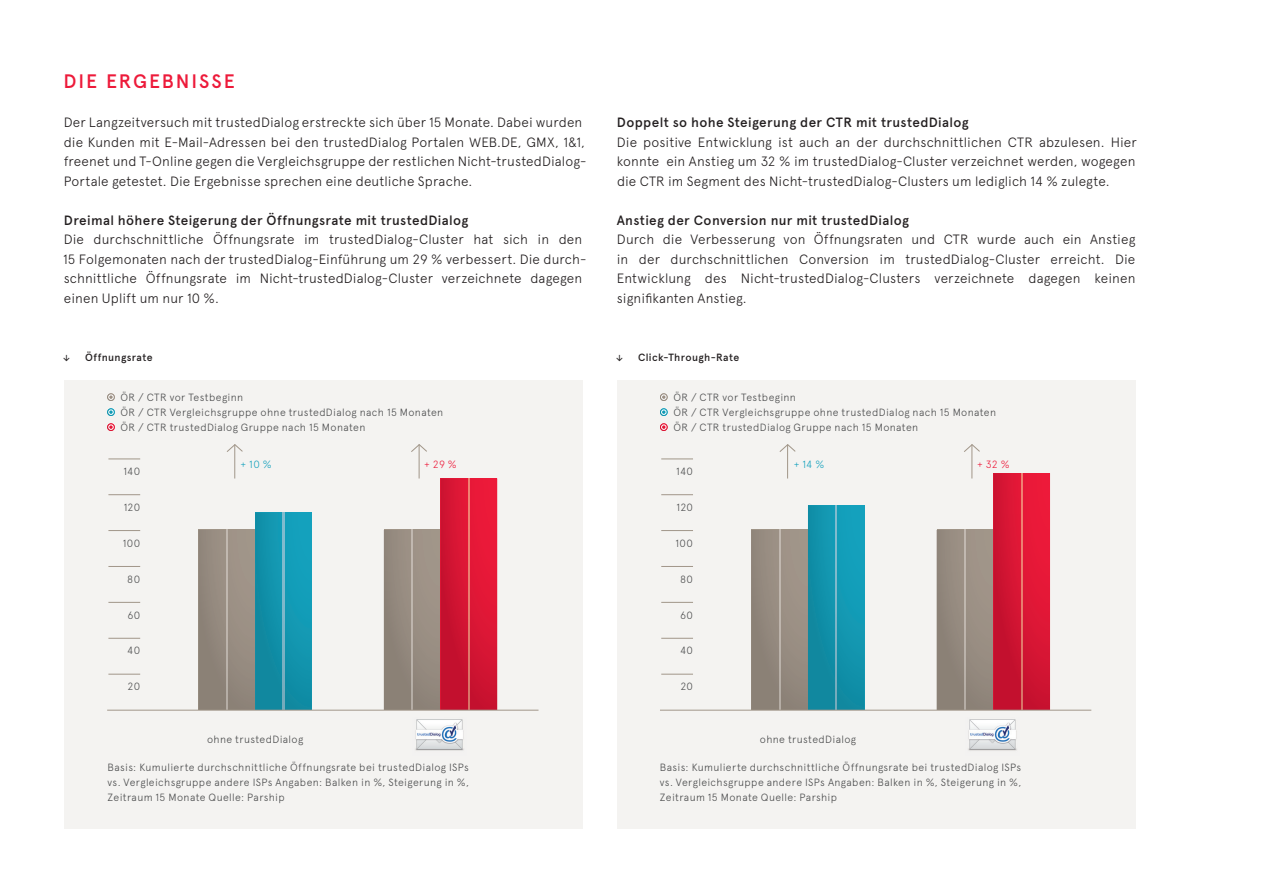
<style>
.page{position:relative;width:1263px;height:893px;background:#fff}
.page>*{position:absolute;margin:0;border:0;box-sizing:border-box;transform-origin:0 0}
.t1{font:500 19.5px "Apercu";letter-spacing:.095em;color:#ed1a3a}
.t2{font:300 13.5px/19.5px "Apercu";letter-spacing:.01em;color:#231f20;text-align:justify}
.t3{font:500 13.5px "Apercu";letter-spacing:.025em;color:#231f20}
.t4{font:300 10.5px/15px "Apercu";letter-spacing:.035em;color:#4b4c4d;text-align:justify}
.t5{font:500 10.5px "Apercu";letter-spacing:.035em;color:#231f20}
.t6{font:300 10.5px "Apercu";color:#14a1bd}
.t7{font:300 10.5px "Apercu";color:#ed1a3a}
</style>
<div class="page">
<div style="left:64px;top:381px;width:519px;height:448px;background:#f4f3f1"></div>
<div style="left:617px;top:381px;width:518px;height:448px;background:#f4f3f1"></div>
<svg style="left:198px;top:512px;width:114px;height:198px;background:#5a949c"></svg>
<svg style="left:283px;top:512px;width:1px;height:198px"></svg>
<svg style="left:751px;top:505px;width:114px;height:205px;background:#5b969d"></svg>
<svg style="left:836px;top:505px;width:1px;height:205px"></svg>
<svg style="left:384px;top:478px;width:113px;height:232px;background:#c15d67"></svg>
<svg style="left:468px;top:478px;width:1px;height:232px"></svg>
<svg style="left:937px;top:473px;width:113px;height:237px;background:#c15c67"></svg>
<svg style="left:1021px;top:473px;width:1px;height:237px"></svg>
<hr style="left:107px;top:710px;width:431px;height:1px;background:#a19689">
<hr style="left:660px;top:710px;width:431px;height:1px;background:#a19689">
<hr style="left:108px;top:674px;width:32px;height:1px;background:#a19689">
<hr style="left:661px;top:674px;width:32px;height:1px;background:#a19689">
<hr style="left:108px;top:638px;width:32px;height:1px;background:#a19689">
<hr style="left:661px;top:638px;width:32px;height:1px;background:#a19689">
<hr style="left:108px;top:602px;width:32px;height:1px;background:#a19689">
<hr style="left:661px;top:602px;width:32px;height:1px;background:#a19689">
<hr style="left:108px;top:566px;width:32px;height:1px;background:#a19689">
<hr style="left:661px;top:566px;width:32px;height:1px;background:#a19689">
<hr style="left:108px;top:494px;width:32px;height:1px;background:#a19689">
<hr style="left:661px;top:494px;width:32px;height:1px;background:#a19689">
<hr style="left:108px;top:459px;width:32px;height:1px;background:#a19689">
<hr style="left:661px;top:459px;width:32px;height:1px;background:#a19689">
<hr style="left:108px;top:530px;width:32px;height:1px;background:#a19689">
<hr style="left:661px;top:530px;width:32px;height:1px;background:#a19689">
<svg style="left:107px;top:393px;width:8px;height:8px"></svg>
<svg style="left:107px;top:408px;width:8px;height:8px"></svg>
<svg style="left:107px;top:423px;width:8px;height:8px"></svg>
<svg style="left:660px;top:393px;width:8px;height:8px"></svg>
<svg style="left:660px;top:408px;width:8px;height:8px"></svg>
<svg style="left:660px;top:423px;width:8px;height:8px"></svg>
<hr style="left:419px;top:445px;width:1px;height:33px;background:#a19689">
<svg style="left:411px;top:444px;width:16px;height:9px"></svg>
<hr style="left:971px;top:445px;width:1px;height:33px;background:#a19689">
<svg style="left:964px;top:444px;width:16px;height:9px"></svg>
<hr style="left:234px;top:445px;width:1px;height:33px;background:#a19689">
<svg style="left:226px;top:444px;width:17px;height:9px"></svg>
<hr style="left:787px;top:445px;width:1px;height:33px;background:#a19689">
<svg style="left:779px;top:444px;width:17px;height:9px"></svg>
<img style="left:415px;top:719px;width:49px;height:32px">
<img style="left:968px;top:719px;width:49px;height:32px">
<h1 class="t1" style="left:64px;top:70px;width:173px">DIE ERGEBNISSE</h1>
<p class="t2" style="left:64px;top:113px;width:524px;text-align:left">Der Langzeitversuch mit trustedDialog erstreckte sich über 15 Monate. Dabei wurden die Kunden mit E-Mail-Adressen bei den trustedDialog Portalen WEB.DE, GMX, 1&amp;1, freenet und T-Online gegen die Vergleichsgruppe der restlichen Nicht-trustedDialog-Portale getestet. Die Ergebnisse sprechen eine deutliche Sprache.</p>
<p class="t3" style="left:64px;top:212px;width:406px">Dreimal höhere Steigerung der Öffnungsrate mit trustedDialog</p>
<p class="t2" style="left:63px;top:230px;width:525px;text-align:left">Die durchschnittliche Öffnungsrate im trustedDialog-Cluster hat sich in den 15 Folgemonaten nach der trustedDialog-Einführung um 29 % verbessert. Die durch&shy;schnittliche Öffnungsrate im Nicht-trustedDialog-Cluster verzeichnete dagegen einen Uplift um nur 10 %.</p>
<p class="t3" style="left:617px;top:114px;width:353px">Doppelt so hohe Steigerung der CTR mit trustedDialog</p>
<p class="t2" style="left:617px;top:132px;width:521px">Die positive Entwicklung ist auch an der durchschnittlichen CTR abzulesen. Hier konnte ein Anstieg um 32 % im trustedDialog-Cluster verzeichnet werden, wogegen die CTR im Segment des Nicht-trustedDialog-Clusters um lediglich 14 % zulegte.</p>
<p class="t3" style="left:617px;top:212px;width:294px">Anstieg der Conversion nur mit trustedDialog</p>
<p class="t2" style="left:617px;top:230px;width:520px">Durch die Verbesserung von Öffnungsraten und CTR wurde auch ein Anstieg in der durchschnittlichen Conversion im trustedDialog-Cluster erreicht. Die Entwicklung des Nicht-trustedDialog-Clusters verzeichnete dagegen keinen signifikanten Anstieg.</p>
<p class="t5" style="left:85px;top:351px;width:69px">Öffnungsrate</p>
<p class="t5" style="left:638px;top:351px;width:103px">Click-Through-Rate</p>
<p class="t4" style="left:121px;top:390px;width:324px;text-align:left">ÖR / CTR vor Testbeginn<br>ÖR / CTR Vergleichsgruppe ohne trustedDialog nach 15 Monaten<br>ÖR / CTR trustedDialog Gruppe nach 15 Monaten</p>
<p class="t4" style="left:673px;top:390px;width:324px;text-align:left">ÖR / CTR vor Testbeginn<br>ÖR / CTR Vergleichsgruppe ohne trustedDialog nach 15 Monaten<br>ÖR / CTR trustedDialog Gruppe nach 15 Monaten</p>
<p class="t6" style="left:241px;top:458px;width:33px">+ 10 %</p>
<p class="t7" style="left:424px;top:458px;width:34px">+ 29 %</p>
<p class="t6" style="left:794px;top:458px;width:32px">+ 14 %</p>
<p class="t7" style="left:977px;top:458px;width:34px">+ 32 %</p>
<p class="t4" style="left:123px;top:464px;width:18px">140</p>
<p class="t4" style="left:676px;top:464px;width:18px">140</p>
<p class="t4" style="left:124px;top:500px;width:18px">120</p>
<p class="t4" style="left:677px;top:500px;width:18px">120</p>
<p class="t4" style="left:123px;top:535px;width:19px">100</p>
<p class="t4" style="left:675px;top:535px;width:19px">100</p>
<p class="t4" style="left:127px;top:571px;width:14px">80</p>
<p class="t4" style="left:680px;top:571px;width:14px">80</p>
<p class="t4" style="left:127px;top:607px;width:14px">60</p>
<p class="t4" style="left:680px;top:607px;width:14px">60</p>
<p class="t4" style="left:127px;top:643px;width:14px">40</p>
<p class="t4" style="left:680px;top:643px;width:14px">40</p>
<p class="t4" style="left:128px;top:679px;width:14px">20</p>
<p class="t4" style="left:680px;top:679px;width:14px">20</p>
<p class="t4" style="left:207px;top:731px;width:98px">ohne trustedDialog</p>
<p class="t4" style="left:760px;top:731px;width:98px">ohne trustedDialog</p>
<p class="t4" style="left:108px;top:760px;width:363px">Basis: Kumulierte durchschnittliche Öffnungsrate bei trustedDialog ISPs vs. Vergleichsgruppe andere ISPs Angaben: Balken in %, Steigerung in %, Zeitraum 15 Monate Quelle: Parship</p>
<p class="t4" style="left:660px;top:760px;width:363px">Basis: Kumulierte durchschnittliche Öffnungsrate bei trustedDialog ISPs vs. Vergleichsgruppe andere ISPs Angaben: Balken in %, Steigerung in %, Zeitraum 15 Monate Quelle: Parship</p>
</div>
